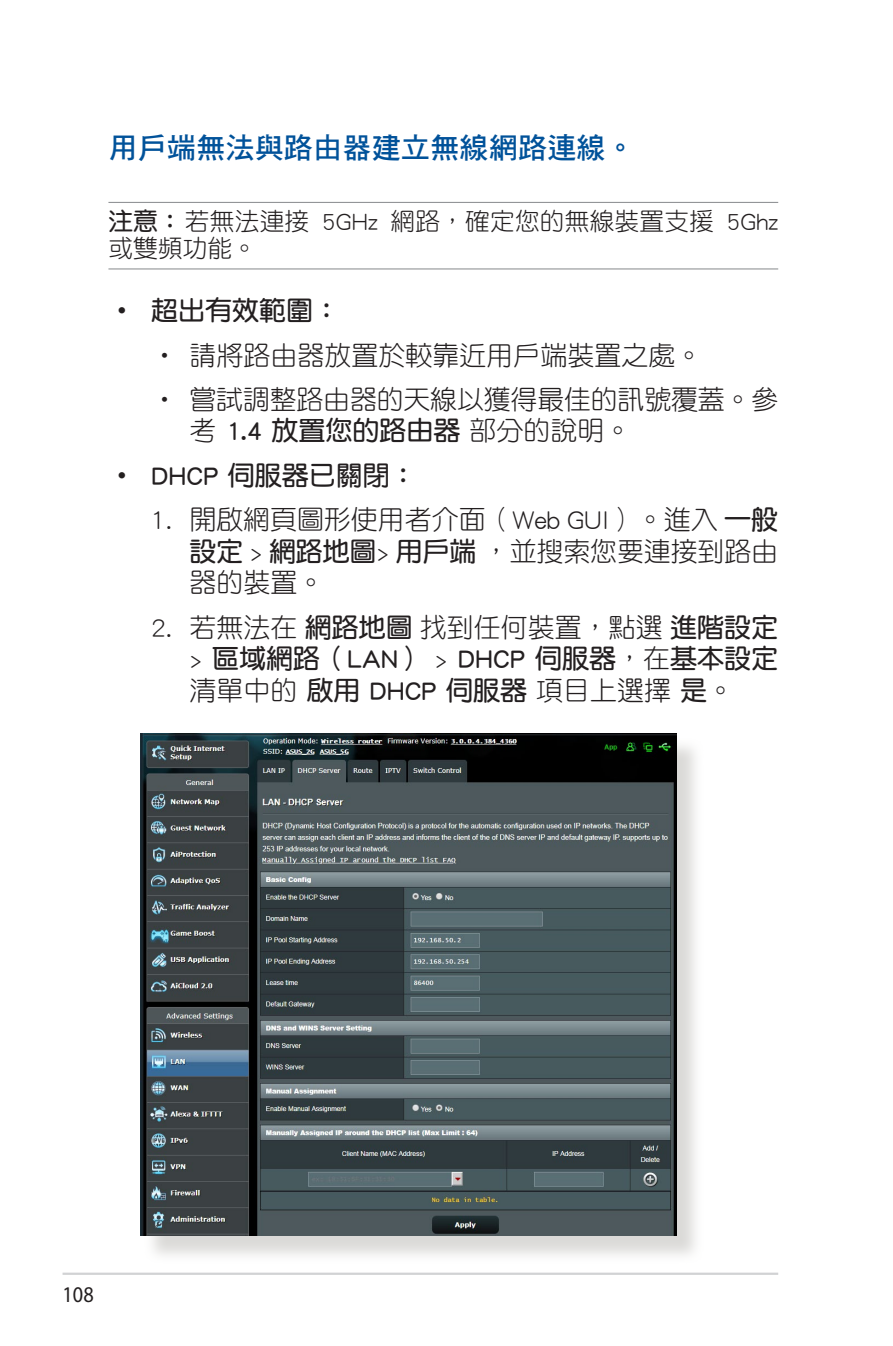
<style>
.page{position:relative;width:893px;height:1346px;background:#fff}
.page>*{position:absolute;margin:0;border:0;box-sizing:border-box;transform-origin:0 0}
.t1{font:29.25px "DF Hei Std W7";color:#01529a}
.t2{font:27px/31.5px "DF Yuan Std W3";letter-spacing:-.005em;color:#231f20;text-align:justify}
.t3{font:27px "DF Yuan Std W7";color:#231f20}
.t4{font:24.75px/27px "DF Yuan Std W3";letter-spacing:.005em;color:#231f20}
.t5{font:22.5px "Myriad";color:#231f20;scale:.9 1}
.s1{font-family:"DF Yuan Std W7"}
.s2{font-family:"DF Yuan Std W3"}
</style>
<div class="page">
<hr style="left:63px;top:1272px;width:715px;height:3px;background:#d1d2d4">
<hr style="left:108px;top:202px;width:670px;height:1px;background:#939598">
<hr style="left:108px;top:268px;width:670px;height:1px;background:#939598">
<div style="left:143px;top:737px;width:561px;height:526px;background:#cfcecb;opacity:.75"></div>
<img style="left:140px;top:733px;width:536px;height:502px">
<p class="t1" style="left:108px;top:132px;width:528px">用戶端無法與路由器建立無線網路連線。</p>
<p class="t4" style="left:108px;top:207px;width:671px"><span class="s1">注意：</span>若無法連接 5GHz 網路，確定您的無線裝置支援 5Ghz或雙頻功能。</p>
<p class="t3" style="left:108px;top:296px;width:233px">• 超出有效範圍：</p>
<p class="t2" style="left:151px;top:339px;width:553px">• 請將路由器放置於較靠近用戶端裝置之處。</p>
<p class="t2" style="left:151px;top:383px;width:629px">• 嘗試調整路由器的天線以獲得最佳的訊號覆蓋。參</p>
<p class="t3" style="left:189px;top:416px;width:443px"><span class="s2">考</span> 1.4 放置您的路由器 <span class="s2">部分的說明。</span></p>
<p class="t3" style="left:108px;top:460px;width:310px">• DHCP 伺服器已關閉：</p>
<p class="t2" style="left:189px;top:503px;width:590px;text-indent:-38px">1. 開啟網頁圖形使用者介面（Web GUI）。進入 <span class="s1">一般設定</span> &gt; <span class="s1">網路地圖</span>&gt; <span class="s1">用戶端</span> ，並搜索您要連接到路由器的裝置。</p>
<p class="t2" style="left:151px;top:610px;width:628px">2. 若無法在 <span class="s1">網路地圖</span> 找到任何裝置，點選 <span class="s1">進階設定</span></p>
<p class="t3" style="left:189px;top:644px;width:590px"><span class="s2">&gt;</span> 區域網路（LAN） <span class="s2">&gt;</span> DHCP 伺服器<span class="s2">，在</span>基本設定</p>
<p class="t2" style="left:189px;top:674px;width:546px">清單中的 <span class="s1">啟用 DHCP 伺服器</span> 項目上選擇 <span class="s1">是</span>。</p>
<p class="t5" style="left:63px;top:1283px;width:36px">108</p>
</div>
